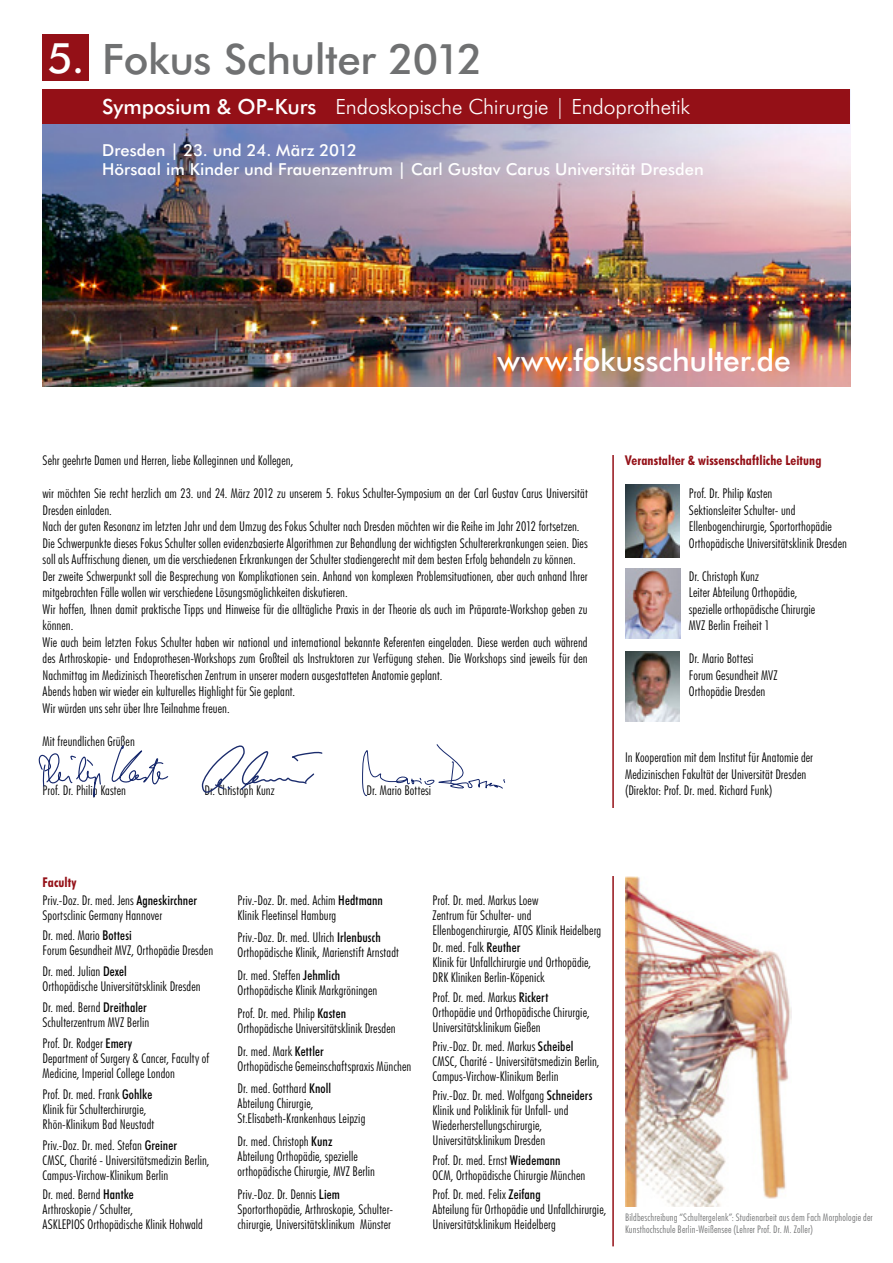
<style>
.page{position:relative;width:893px;height:1263px;background:#fff}
.page>*{position:absolute;margin:0;border:0;box-sizing:border-box;transform-origin:0 0}
.t1{font:500 42px "Futura BT";letter-spacing:-.01em;color:#707172}
.t2{font:500 30px "Futura BT";letter-spacing:-.005em;color:#fff}
.t3{font:300 21px "Futura BT";letter-spacing:-.005em;color:#fff}
.t4{font:500 16.5px/19.5px "Futura BT";color:#fff}
.t5{font:300 condensed 13.5px/15px "Futura BT";letter-spacing:.01em;color:#000}
.t6{font:700 condensed 13.5px "Futura BT";letter-spacing:.01em;color:#941017}
.t7{font:300 condensed 10.5px/12px "Futura BT";letter-spacing:.015em;color:#707172}
.s1{color:#fff}
.s2{font-weight:500}
</style>
<div class="page">
<img style="left:43px;top:123px;width:807px;height:264px">
<div style="left:43px;top:34px;width:46px;height:47px;background:#941017"></div>
<div style="left:43px;top:89px;width:807px;height:34px;background:#941017"></div>
<img style="left:625px;top:876px;width:166px;height:331px">
<hr style="left:612px;top:455px;width:2px;height:353px;background:#941017">
<hr style="left:612px;top:876px;width:2px;height:370px;background:#941017">
<img style="left:625px;top:569px;width:55px;height:69px">
<img style="left:625px;top:651px;width:54px;height:70px">
<img style="left:625px;top:485px;width:54px;height:72px">
<svg style="left:362px;top:744px;width:144px;height:53px"></svg>
<svg style="left:38px;top:753px;width:63px;height:44px"></svg>
<svg style="left:111px;top:745px;width:58px;height:40px"></svg>
<svg style="left:201px;top:745px;width:122px;height:48px"></svg>
<h1 class="t1" style="left:47px;top:33px;width:437px"><span class="s1">5.</span> Fokus Schulter 2012</h1>
<h3 class="t3" style="left:102px;top:94px;width:590px"><span class="s2">Symposium &amp; OP-Kurs</span> Endoskopische Chirurgie | Endoprothetik</h3>
<p class="t4" style="left:102px;top:140px;width:603px">Dresden | 23. und 24. März 2012<br>Hörsaal im Kinder und Frauenzentrum | Carl Gustav Carus Universität Dresden</p>
<h2 class="t2" style="left:497px;top:342px;width:295px">www.fokusschulter.de</h2>
<p class="t5" style="left:43px;top:453px;width:252px">Sehr geehrte Damen und Herren, liebe Kolleginnen und Kollegen,</p>
<p class="t5" style="left:43px;top:485px;width:547px;line-height:16.5px">wir möchten Sie recht herzlich am 23. und 24. März 2012 zu unserem 5. Fokus Schulter-Symposium an der Carl Gustav Carus Universität Dresden einladen.<br>Nach der guten Resonanz im letzten Jahr und dem Umzug des Fokus Schulter nach Dresden möchten wir die Reihe im Jahr 2012 fortsetzen.<br>Die Schwerpunkte dieses Fokus Schulter sollen evidenzbasierte Algorithmen zur Behandlung der wichtigsten Schultererkrankungen seien. Dies soll als Auffrischung dienen, um die verschiedenen Erkrankungen der Schulter stadiengerecht mit dem besten Erfolg behandeln zu können.<br>Der zweite Schwerpunkt soll die Besprechung von Komplikationen sein. Anhand von komplexen Problemsituationen, aber auch anhand Ihrer mitgebrachten Fälle wollen wir verschiedene Lösungsmöglichkeiten diskutieren.<br>Wir hoffen, Ihnen damit praktische Tipps und Hinweise für die alltägliche Praxis in der Theorie als auch im Präparate-Workshop geben zu können.<br>Wie auch beim letzten Fokus Schulter haben wir national und international bekannte Referenten eingeladen. Diese werden auch während des Arthroskopie- und Endoprothesen-Workshops zum Großteil als Instruktoren zur Verfügung stehen. Die Workshops sind jeweils für den Nachmittag im Medizinisch Theoretischen Zentrum in unserer modern ausgestatteten Anatomie geplant.<br>Abends haben wir wieder ein kulturelles Highlight für Sie geplant.<br>Wir würden uns sehr über Ihre Teilnahme freuen.</p>
<p class="t5" style="left:43px;top:733px;width:94px">Mit freundlichen Grüßen</p>
<p class="t5" style="left:43px;top:783px;width:85px">Prof. Dr. Philip Kasten</p>
<p class="t5" style="left:205px;top:783px;width:72px">Dr. Christoph Kunz</p>
<p class="t5" style="left:367px;top:783px;width:66px">Dr. Mario Bottesi</p>
<p class="t6" style="left:625px;top:452px;width:198px">Veranstalter &amp; wissenschaftliche Leitung</p>
<p class="t5" style="left:689px;top:485px;width:160px;line-height:16.5px">Prof. Dr. Philip Kasten<br>Sektionsleiter Schulter- und Ellenbogenchirurgie, Sportorthopädie Orthopädische Universitätsklinik Dresden</p>
<p class="t5" style="left:689px;top:568px;width:128px;line-height:16.5px">Dr. Christoph Kunz<br>Leiter Abteilung Orthopädie, spezielle orthopädische Chirurgie<br>MVZ Berlin Freiheit 1</p>
<p class="t5" style="left:689px;top:650px;width:90px;line-height:16.5px">Dr. Mario Bottesi<br>Forum Gesundheit MVZ<br>Orthopädie Dresden</p>
<p class="t5" style="left:625px;top:749px;width:190px;line-height:16.5px">In Kooperation mit dem Institut für Anatomie der<br>Medizinischen Fakultät der Universität Dresden (Direktor: Prof. Dr. med. Richard Funk)</p>
<p class="t6" style="left:43px;top:874px;width:36px">Faculty</p>
<p class="t5" style="left:43px;top:892px;width:156px">Priv.-Doz. Dr. med. Jens <span class="s2">Agneskirchner<br></span>Sportsclinic Germany Hannover</p>
<p class="t5" style="left:43px;top:928px;width:172px">Dr. med. Mario <span class="s2">Bottesi<br></span>Forum Gesundheit MVZ, Orthopädie Dresden</p>
<p class="t5" style="left:43px;top:964px;width:160px">Dr. med. Julian <span class="s2">Dexel<br></span>Orthopädische Universitätsklinik Dresden</p>
<p class="t5" style="left:43px;top:999px;width:108px">Dr. med. Bernd <span class="s2">Dreithaler<br></span>Schulterzentrum MVZ Berlin</p>
<p class="t5" style="left:43px;top:1035px;width:168px">Prof. Dr. Rodger <span class="s2">Emery<br></span>Department of Surgery &amp; Cancer, Faculty of<br>Medicine, Imperial College London</p>
<p class="t5" style="left:43px;top:1086px;width:113px">Prof. Dr. med. Frank <span class="s2">Gohlke<br></span>Klinik für Schulterchirurgie,<br>Rhön-Klinikum Bad Neustadt</p>
<p class="t5" style="left:43px;top:1137px;width:168px">Priv.-Doz. Dr. med. Stefan <span class="s2">Greiner<br></span>CMSC, Charité - Universitätsmedizin Berlin,<br>Campus-Virchow-Klinikum Berlin</p>
<p class="t5" style="left:43px;top:1186px;width:162px">Dr. med. Bernd <span class="s2">Hantke<br></span>Arthroskopie / Schulter,<br>ASKLEPIOS Orthopädische Klinik Hohwald</p>
<p class="t5" style="left:238px;top:892px;width:147px">Priv.-Doz. Dr. med. Achim <span class="s2">Hedtmann<br></span>Klinik Fleetinsel Hamburg</p>
<p class="t5" style="left:238px;top:930px;width:163px">Priv.-Doz. Dr. med. Ulrich <span class="s2">Irlenbusch<br></span>Orthopädische Klinik, Marienstift Arnstadt</p>
<p class="t5" style="left:238px;top:968px;width:141px">Dr. med. Steffen <span class="s2">Jehmlich<br></span>Orthopädische Klinik Markgröningen</p>
<p class="t5" style="left:238px;top:1005px;width:160px">Prof. Dr. med. Philip <span class="s2">Kasten<br></span>Orthopädische Universitätsklinik Dresden</p>
<p class="t5" style="left:238px;top:1043px;width:175px">Dr. med. Mark <span class="s2">Kettler<br></span>Orthopädische Gemeinschaftspraxis München</p>
<p class="t5" style="left:238px;top:1081px;width:129px">Dr. med. Gotthard <span class="s2">Knoll<br></span>Abteilung Chirurgie,<br>St.Elisabeth-Krankenhaus Leipzig</p>
<p class="t5" style="left:238px;top:1134px;width:139px">Dr. med. Christoph <span class="s2">Kunz<br></span>Abteilung Orthopädie, spezielle orthopädische Chirurgie, MVZ Berlin</p>
<p class="t5" style="left:238px;top:1186px;width:157px">Priv.-Doz. Dr. Dennis <span class="s2">Liem<br></span>Sportorthopädie, Arthroskopie, Schulter&shy;chirurgie, Universitätsklinikum Münster</p>
<p class="t5" style="left:433px;top:892px;width:170px">Prof. Dr. med. Markus Loew<br>Zentrum für Schulter- und<br>Ellenbogenchirurgie, ATOS Klinik Heidelberg</p>
<p class="t5" style="left:433px;top:940px;width:160px">Dr. med. Falk <span class="s2">Reuther<br></span>Klinik für Unfallchirurgie und Orthopädie,<br>DRK Kliniken Berlin-Köpenick</p>
<p class="t5" style="left:433px;top:989px;width:159px">Prof. Dr. med. Markus <span class="s2">Rickert<br></span>Orthopädie und Orthopädische Chirurgie,<br>Universitätsklinikum Gießen</p>
<p class="t5" style="left:433px;top:1038px;width:168px">Priv.-Doz. Dr. med. Markus <span class="s2">Scheibel<br></span>CMSC, Charité - Universitätsmedizin Berlin,<br>Campus-Virchow-Klinikum Berlin</p>
<p class="t5" style="left:433px;top:1088px;width:161px">Priv.-Doz. Dr. med. Wolfgang <span class="s2">Schneiders </span>Klinik und Poliklinik für Unfall- und Wiederherstellungschirurgie, Universitätsklinikum Dresden</p>
<p class="t5" style="left:433px;top:1152px;width:154px">Prof. Dr. med. Ernst <span class="s2">Wiedemann<br></span>OCM, Orthopädische Chirurgie München</p>
<p class="t5" style="left:433px;top:1186px;width:175px">Prof. Dr. med. Felix <span class="s2">Zeifang<br></span>Abteilung für Orthopädie und Unfallchirurgie,<br>Universitätsklinikum Heidelberg</p>
<p class="t7" style="left:625px;top:1211px;width:249px">Bildbeschreibung “Schultergelenk”: Studienarbeit aus dem Fach Morphologie der<br>Kunsthochschule Berlin-Weißensee (Lehrer Prof. Dr. M. Zoller)</p>
</div>
